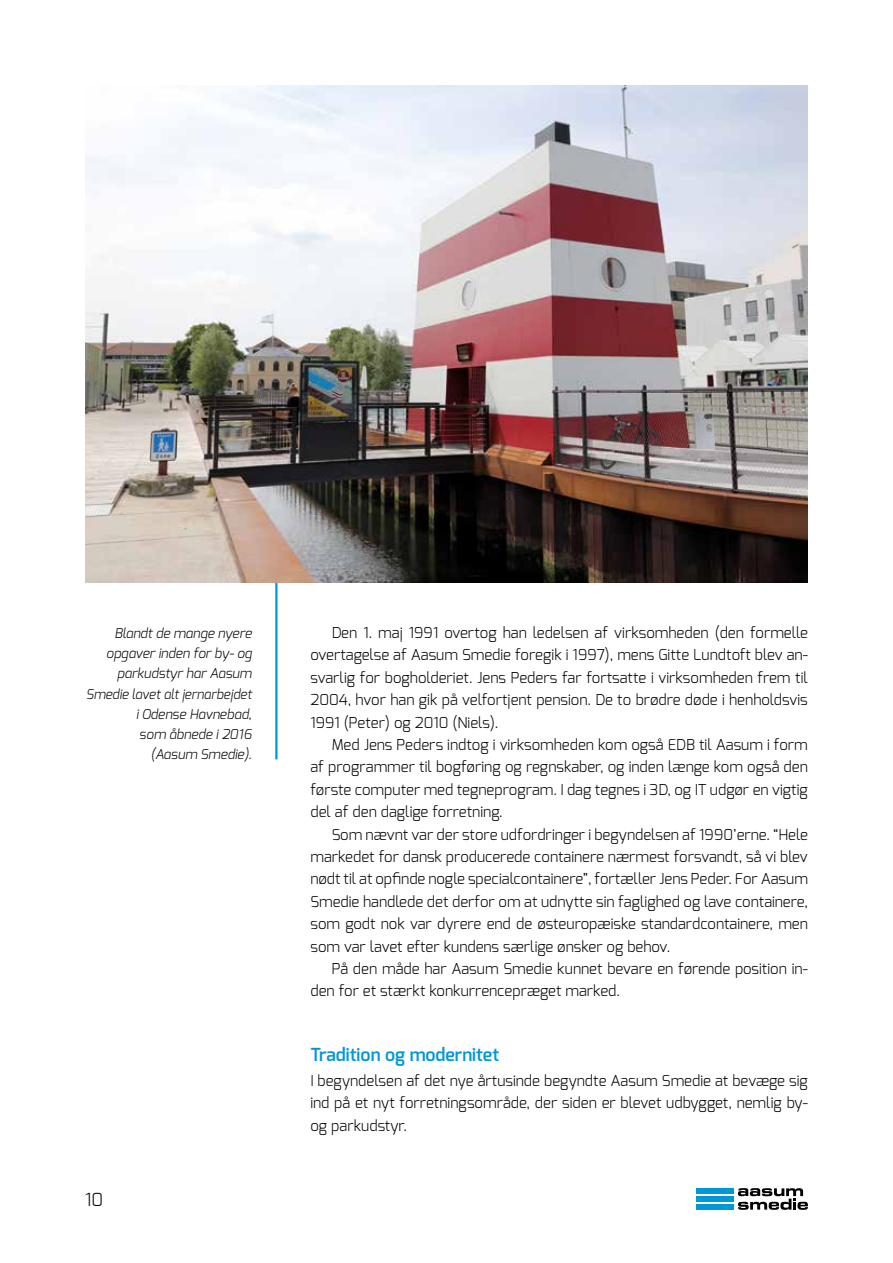
<style>
.page{position:relative;width:893px;height:1263px;background:#fff}
.page>*{position:absolute;margin:0;border:0;box-sizing:border-box;transform-origin:0 0}
.t1{font:600 18px "Exo";color:#0097d9}
.t2{font:300 18px "Exo";color:#000}
.t3{font:300 15px/22.4px "Exo";color:#000;text-align:justify}
.t4{font:italic 300 13.5px/20.2px "Exo";color:#000;text-align:right}
</style>
<div class="page">
<div style="left:696px;top:1196px;width:37px;height:6px;background:#0097d9"></div>
<div style="left:696px;top:1204px;width:37px;height:6px;background:#0097d9"></div>
<div style="left:696px;top:1188px;width:37px;height:6px;background:#0097d9"></div>
<svg style="left:738px;top:1188px;width:70px;height:22px"></svg>
<hr style="left:275px;top:541px;width:3px;height:218px;background:#0097d9">
<img style="left:85px;top:85px;width:723px;height:497px">
<p class="t4" style="left:86px;top:623px;width:167px">Blandt de mange nyere opgaver inden for by- og parkudstyr har Aasum<br>Smedie lavet alt jernarbejdet i Odense Havnebad,<br>som åbnede i 2016<br>(Aasum Smedie).</p>
<p class="t2" style="left:85px;top:1188px;width:20px">10</p>
<p class="t3" style="left:310px;top:621px;width:499px;text-indent:21px">Den 1. maj 1991 overtog han ledelsen af virksomheden (den formelle overtagelse af Aasum Smedie foregik i 1997), mens Gitte Lundtoft blev an&shy;svarlig for bogholderiet. Jens Peders far fortsatte i virksomheden frem til 2004, hvor han gik på velfortjent pension. De to brødre døde i henholdsvis 1991 (Peter) og 2010 (Niels).</p>
<p class="t3" style="left:310px;top:733px;width:499px;text-indent:21px">Med Jens Peders indtog i virksomheden kom også EDB til Aasum i form af programmer til bogføring og regnskaber, og inden længe kom også den første computer med tegneprogram. I dag tegnes i 3D, og IT udgør en vigtig del af den daglige forretning.</p>
<p class="t3" style="left:310px;top:823px;width:499px;text-indent:21px">Som nævnt var der store udfordringer i begyndelsen af 1990’erne. “Hele markedet for dansk producerede containere nærmest forsvandt, så vi blev nødt til at opfinde nogle specialcontainere”, fortæller Jens Peder. For Aasum Smedie handlede det derfor om at udnytte sin faglighed og lave containere, som godt nok var dyrere end de østeuropæiske standardcontainere, men som var lavet efter kundens særlige ønsker og behov.</p>
<p class="t3" style="left:310px;top:957px;width:499px;text-indent:21px">På den måde har Aasum Smedie kunnet bevare en førende position in&shy;den for et stærkt konkurrencepræget marked.</p>
<p class="t1" style="left:310px;top:1042px;width:190px">Tradition og modernitet</p>
<p class="t3" style="left:310px;top:1069px;width:499px">I begyndelsen af det nye årtusinde begyndte Aasum Smedie at bevæge sig ind på et nyt forretningsområde, der siden er blevet udbygget, nemlig by&shy;og parkudstyr.</p>
</div>
